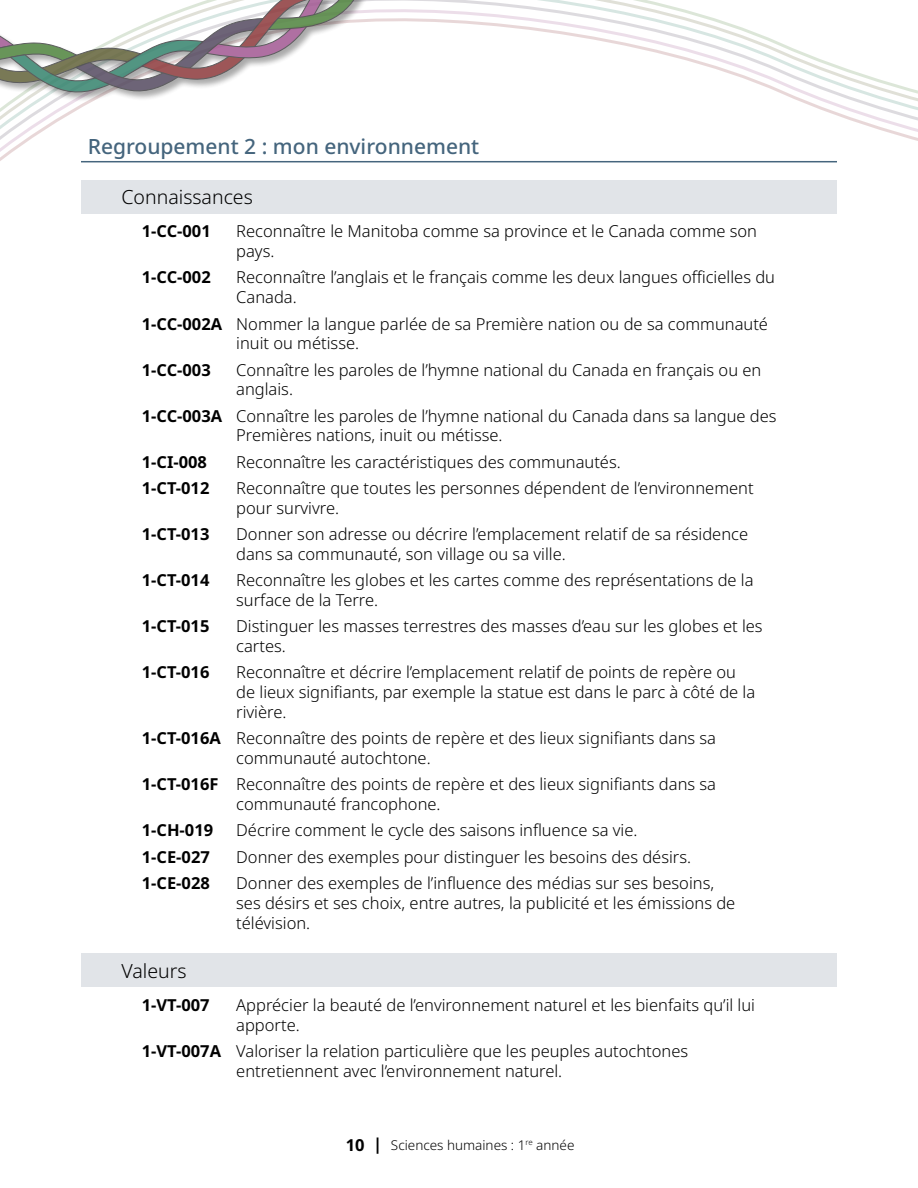
<style>
.page{position:relative;width:918px;height:1188px;background:#fff}
.page>*{position:absolute;margin:0;border:0;box-sizing:border-box;transform-origin:0 0}
.Header_Outcomes{font:500 21px "Noto Sans";color:#45657d}
.GLO{font:300 19.5px "Noto Sans";color:#000}
.Learning_Outcome{font:300 16.5px/19.8px "Noto Sans";color:#000}
.Learning_Outcome-2{font:700 16.5px "Noto Sans";color:#000}
.t1{font:300 13.5px "Noto Sans";color:#000}
.s1{font-weight:700}
.s2{font-weight:700;font-size:16.5px}
</style>
<div class="page">
<svg style="left:0;top:0;width:918px;height:163px"></svg>
<div style="left:0;top:0;width:515px;height:102px;background:#000;opacity:.4"></div>
<svg style="left:0;top:0;width:407px;height:96px"></svg>
<hr style="left:81px;top:161px;width:756px;height:1px;background:#45657d">
<div style="left:81px;top:180px;width:756px;height:33px;background:#e1e4e8"></div>
<div style="left:81px;top:954px;width:756px;height:33px;background:#e1e4e8"></div>
<h3 class="Header_Outcomes" style="left:88px;top:132px;width:393px">Regroupement 2 : mon environnement</h3>
<h4 class="GLO" style="left:122px;top:183px;width:133px">Connaissances</h4>
<p class="Learning_Outcome-2" style="left:142px;top:220px;width:71px">1-CC-001</p>
<p class="Learning_Outcome" style="left:236px;top:222px;width:522px">Reconnaître le Manitoba comme sa province et le Canada comme son pays.</p>
<p class="Learning_Outcome-2" style="left:142px;top:266px;width:71px">1-CC-002</p>
<p class="Learning_Outcome" style="left:236px;top:268px;width:540px">Reconnaître l’anglais et le français comme les deux langues officielles du<br>Canada.</p>
<p class="Learning_Outcome" style="left:236px;top:314px;width:533px;text-indent:-94px"><span class="s1">1-CC-002A</span> Nommer la langue parlée de sa Première nation ou de sa communauté inuit ou métisse.</p>
<p class="Learning_Outcome-2" style="left:142px;top:358px;width:71px">1-CC-003</p>
<p class="Learning_Outcome" style="left:236px;top:360px;width:527px">Connaître les paroles de l’hymne national du Canada en français ou en anglais.</p>
<p class="Learning_Outcome" style="left:236px;top:406px;width:542px;text-indent:-94px"><span class="s1">1-CC-003A</span> Connaître les paroles de l’hymne national du Canada dans sa langue des<br>Premières nations, inuit ou métisse.</p>
<p class="Learning_Outcome-2" style="left:142px;top:450px;width:67px">1-CI-008</p>
<p class="Learning_Outcome" style="left:236px;top:452px;width:386px">Reconnaître les caractéristiques des communautés.</p>
<p class="Learning_Outcome-2" style="left:142px;top:476px;width:69px">1-CT-012</p>
<p class="Learning_Outcome" style="left:236px;top:479px;width:519px">Reconnaître que toutes les personnes dépendent de l’environnement pour survivre.</p>
<p class="Learning_Outcome-2" style="left:142px;top:522px;width:69px">1-CT-013</p>
<p class="Learning_Outcome" style="left:236px;top:525px;width:513px">Donner son adresse ou décrire l’emplacement relatif de sa résidence dans sa communauté, son village ou sa ville.</p>
<p class="Learning_Outcome-2" style="left:142px;top:569px;width:69px">1-CT-014</p>
<p class="Learning_Outcome" style="left:236px;top:571px;width:519px">Reconnaître les globes et les cartes comme des représentations de la surface de la Terre.</p>
<p class="Learning_Outcome-2" style="left:142px;top:615px;width:69px">1-CT-015</p>
<p class="Learning_Outcome" style="left:236px;top:617px;width:528px">Distinguer les masses terrestres des masses d’eau sur les globes et les cartes.</p>
<p class="Learning_Outcome-2" style="left:142px;top:661px;width:69px">1-CT-016</p>
<p class="Learning_Outcome" style="left:236px;top:663px;width:521px">Reconnaître et décrire l’emplacement relatif de points de repère ou de lieux signifiants, par exemple la statue est dans le parc à côté de la rivière.</p>
<p class="Learning_Outcome" style="left:236px;top:729px;width:481px;text-indent:-94px"><span class="s1">1-CT-016A</span> Reconnaître des points de repère et des lieux signifiants dans sa communauté autochtone.</p>
<p class="Learning_Outcome" style="left:236px;top:775px;width:481px;text-indent:-94px"><span class="s1">1-CT-016F</span> Reconnaître des points de repère et des lieux signifiants dans sa communauté francophone.</p>
<p class="Learning_Outcome-2" style="left:142px;top:819px;width:73px">1-CH-019</p>
<p class="Learning_Outcome" style="left:236px;top:821px;width:403px">Décrire comment le cycle des saisons influence sa vie.</p>
<p class="Learning_Outcome-2" style="left:142px;top:845px;width:70px">1-CE-027</p>
<p class="Learning_Outcome" style="left:236px;top:847px;width:456px">Donner des exemples pour distinguer les besoins des désirs.</p>
<p class="Learning_Outcome-2" style="left:142px;top:871px;width:70px">1-CE-028</p>
<p class="Learning_Outcome" style="left:236px;top:873px;width:501px">Donner des exemples de l’influence des médias sur ses besoins, ses désirs et ses choix, entre autres, la publicité et les émissions de télévision.</p>
<h4 class="GLO" style="left:122px;top:957px;width:67px">Valeurs</h4>
<p class="Learning_Outcome-2" style="left:142px;top:994px;width:69px">1-VT-007</p>
<p class="Learning_Outcome" style="left:236px;top:996px;width:520px">Apprécier la beauté de l’environnement naturel et les bienfaits qu’il lui apporte.</p>
<p class="Learning_Outcome" style="left:236px;top:1042px;width:453px;text-indent:-94px"><span class="s1">1-VT-007A</span> Valoriser la relation particulière que les peuples autochtones entretiennent avec l’environnement naturel.</p>
<p class="t1" style="left:346px;top:1135px;width:230px"><span class="s2">10 |</span> Sciences humaines : 1<sup>re</sup> année</p>
</div>
